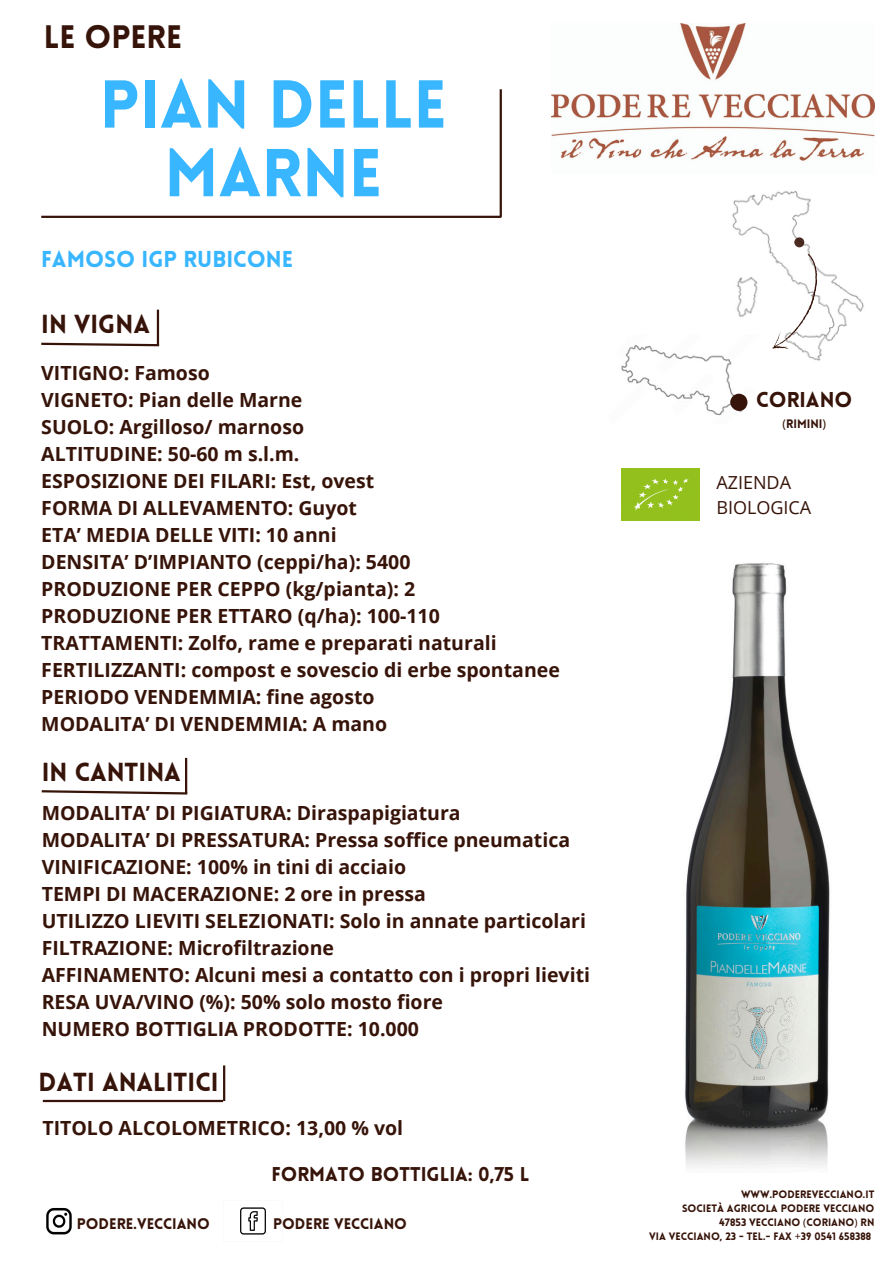
<style>
.page{position:relative;width:894px;height:1264px;background:#fff}
.page>*{position:absolute;margin:0;border:0;box-sizing:border-box;transform-origin:0 0}
.t1{font:900 66.15px/68.7px "Lovelo";color:#38b6ff;text-align:center}
.t2{font:900 31.8px "Lovelo";color:#371409}
.t3{font:900 25.5px "Lovelo";color:#371409}
.t4{font:900 22.5px "Lovelo";color:#38b6ff}
.t5{font:900 21px "Lovelo";color:#371409}
.t6{font:700 19.5px/27px "Open Sans";color:#371409}
.t7{font:900 19.5px "Lovelo";color:#371409}
.t8{font:18px/24.8px "Open Sans";color:#371409}
.t9{font:900 15px "Lovelo";color:#371409}
.t10{font:900 12px "Lovelo";color:#371409}
.t11{font:900 10.5px "Lovelo";color:#371409}
.s1{font-family:"Noto Sans";font-weight:400}
</style>
<div class="page">
<img style="left:551px;top:24px;width:322px;height:137px">
<hr style="left:41px;top:216px;width:460px;height:2px;background:#371409">
<hr style="left:499px;top:89px;width:2px;height:128px;background:#371409">
<img style="left:732px;top:191px;width:132px;height:170px">
<svg style="left:771px;top:237px;width:51px;height:118px"></svg>
<img style="left:621px;top:334px;width:142px;height:82px">
<svg style="left:730px;top:394px;width:16px;height:16px"></svg>
<img style="left:621px;top:468px;width:78px;height:52px">
<svg style="left:41px;top:341px;width:119px;height:6px"></svg>
<hr style="left:157px;top:310px;width:2px;height:35px;background:#371409">
<svg style="left:41px;top:789px;width:147px;height:6px"></svg>
<hr style="left:185px;top:758px;width:2px;height:35px;background:#371409">
<hr style="left:43px;top:1099px;width:180px;height:3px;background:#371409">
<hr style="left:223px;top:1065px;width:2px;height:35px;background:#371409">
<img style="left:46px;top:1208px;width:26px;height:27px">
<img style="left:240px;top:1207px;width:26px;height:28px">
<img style="left:685px;top:563px;width:145px;height:603px">
<p class="t2" style="left:44px;top:24px;width:140px">LE OPERE</p>
<p class="t1" style="left:100px;top:77px;width:348px">PIAN DELLE<br>MARNE</p>
<h6 class="t4" style="left:41px;top:250px;width:253px">FAMOSO IGP RUBICONE</h6>
<h5 class="t3" style="left:41px;top:314px;width:110px">IN VIGNA</h5>
<p class="t6" style="left:41px;top:358px;width:520px">VITIGNO: Famoso<br>VIGNETO: Pian delle Marne<br>SUOLO: Argilloso/ marnoso<br>ALTITUDINE: 50-60 m s.l.m.<br>ESPOSIZIONE DEI FILARI: Est, ovest<br>FORMA DI ALLEVAMENTO: Guyot<br>ETA’ MEDIA DELLE VITI: 10 anni<br>DENSITA’ D’IMPIANTO (ceppi/ha): 5400<br>PRODUZIONE PER CEPPO (kg/pianta): 2<br>PRODUZIONE PER ETTARO (q/ha): 100-110<br>TRATTAMENTI: Zolfo, rame e preparati naturali FERTILIZZANTI: compost e sovescio di erbe spontanee PERIODO VENDEMMIA: fine agosto<br>MODALITA’ DI VENDEMMIA: A mano</p>
<p class="t3" style="left:42px;top:762px;width:141px">IN CANTINA</p>
<p class="t6" style="left:42px;top:798px;width:549px">MODALITA’ DI PIGIATURA: Diraspapigiatura<br>MODALITA’ DI PRESSATURA: Pressa soffice pneumatica VINIFICAZIONE: 100% in tini di acciaio<br>TEMPI DI MACERAZIONE: 2 ore in pressa<br>UTILIZZO LIEVITI SELEZIONATI: Solo in annate particolari FILTRAZIONE: Microfiltrazione<br>AFFINAMENTO: Alcuni mesi a contatto con i propri lieviti RESA UVA/VINO (%): 50% solo mosto fiore<br>NUMERO BOTTIGLIA PRODOTTE: 10.000</p>
<h4 class="t3" style="left:38px;top:1071px;width:181px">DATI ANALITICI</h4>
<h3 class="t6" style="left:42px;top:1113px;width:362px">TITOLO ALCOLOMETRICO: 13,00 % vol</h3>
<p class="t7" style="left:271px;top:1165px;width:259px">FORMATO BOTTIGLIA: 0,75 L</p>
<p class="t9" style="left:77px;top:1217px;width:135px">PODERE.VECCIANO</p>
<p class="t9" style="left:273px;top:1217px;width:135px">PODERE VECCIANO</p>
<p class="t5" style="left:756px;top:391px;width:97px">CORIANO</p>
<p class="t10" style="left:782px;top:419px;width:45px"><span class="s1">(</span>RIMINI<span class="s1">)</span></p>
<p class="t8" style="left:716px;top:469px;width:96px">AZIENDA<br>BIOLOGICA</p>
<h6 class="t11" style="left:740px;top:1190px;width:135px">WWW.PODEREVECCIANO.IT</h6>
<h3 class="t11" style="left:682px;top:1204px;width:194px">SOCIETÀ AGRICOLA PODERE VECCIANO</h3>
<h6 class="t11" style="left:719px;top:1218px;width:157px">47853 VECCIANO <span class="s1">(</span>CORIANO<span class="s1">)</span> RN</h6>
<h6 class="t11" style="left:649px;top:1232px;width:224px">VIA VECCIANO, 23 - TEL.- FAX <span class="s1">+</span>39 0541 658388</h6>
</div>
